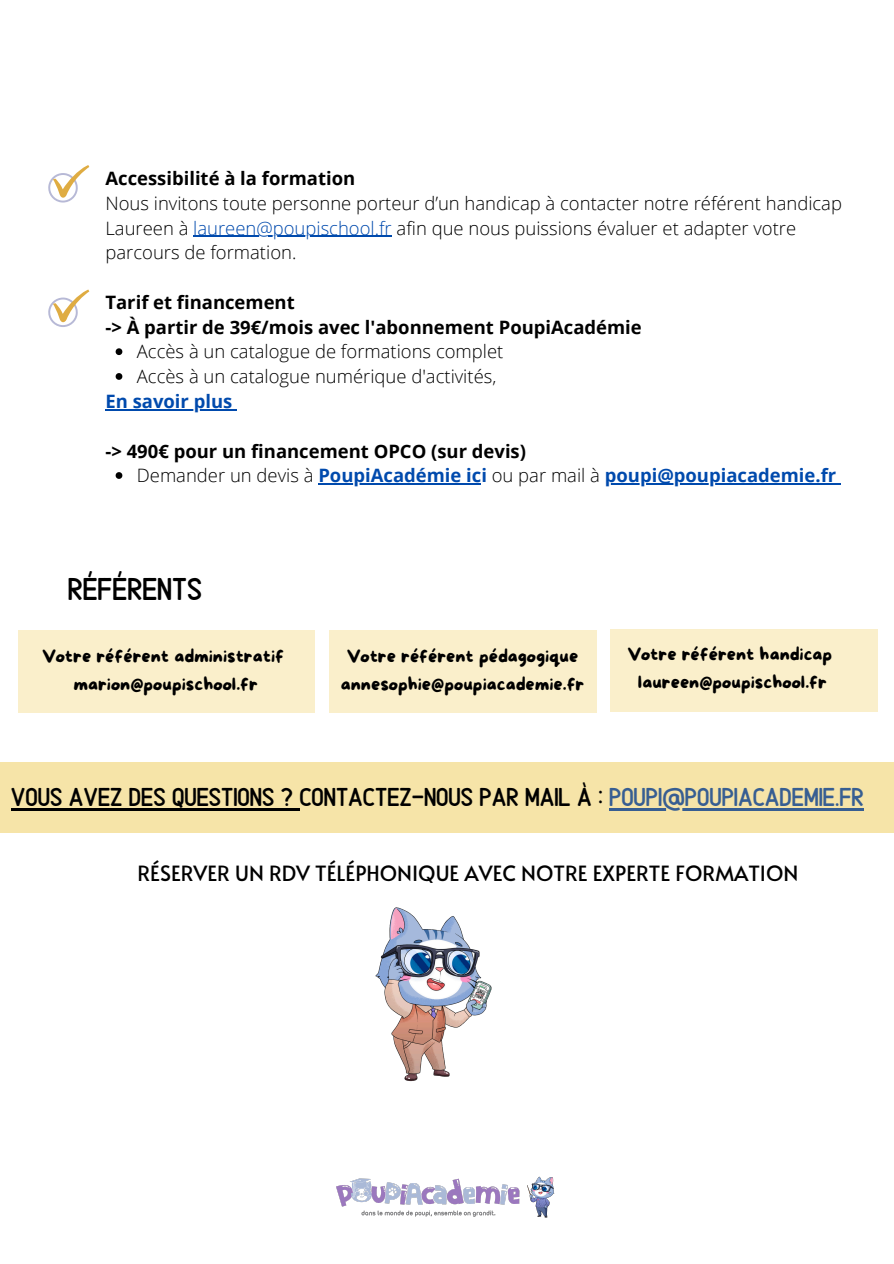
<style>
.page{position:relative;width:894px;height:1264px;background:#fff}
.page>*{position:absolute;margin:0;border:0;box-sizing:border-box;transform-origin:0 0}
.t1{font:31.5px "Alaska";color:#000}
.t2{font:25.8px "Alaska";color:#000}
.t3{font:21px "Alata";color:#000}
.t4{font:300 18.45px/24.8px "Open Sans";color:#000}
.t5{font:700 18.45px "Open Sans";color:#000}
.t6{font:700 18.45px "Open Sans";color:#004aad}
.t7{font:18px "More Sugar";color:#000}
.s1{color:#004aad}
.s2{font-weight:700}
.s3{font-weight:300;color:#000}
.s4{color:#375e92}
</style>
<div class="page">
<hr style="left:193px;top:236px;width:199px;height:1px;background:#004aad">
<svg style="left:116px;top:348px;width:6px;height:7px"></svg>
<svg style="left:116px;top:373px;width:6px;height:7px"></svg>
<hr style="left:105px;top:409px;width:127px;height:1px;background:#004aad">
<svg style="left:116px;top:472px;width:6px;height:7px"></svg>
<hr style="left:318px;top:483px;width:163px;height:1px;background:#004aad">
<hr style="left:604px;top:483px;width:232px;height:1px;background:#004aad">
<svg style="left:48px;top:165px;width:41px;height:37px"></svg>
<svg style="left:48px;top:289px;width:41px;height:38px"></svg>
<div style="left:18px;top:630px;width:297px;height:83px;background:#faefcb"></div>
<div style="left:329px;top:630px;width:267px;height:83px;background:#faefcb"></div>
<div style="left:609px;top:629px;width:268px;height:82px;background:#faefcb"></div>
<img style="left:336px;top:1176px;width:219px;height:42px">
<div style="left:0;top:762px;width:893px;height:71px;background:#f6e4a8"></div>
<img style="left:375px;top:907px;width:117px;height:175px">
<hr style="left:11px;top:808px;width:288px;height:2px;background:#000">
<hr style="left:609px;top:808px;width:254px;height:2px;background:#375e92">
<p class="t5" style="left:105px;top:165px;width:251px">Accessibilité à la formation</p>
<p class="t4" style="left:105px;top:190px;width:737px">Nous invitons toute personne porteur d’un handicap à contacter notre référent handicap<br>Laureen à <span class="s1">laureen@poupischool.fr</span> afin que nous puissions évaluer et adapter votre</p>
<p class="t4" style="left:105px;top:240px;width:192px">parcours de formation.</p>
<p class="t5" style="left:105px;top:289px;width:191px">Tarif et financement</p>
<p class="t4" style="left:137px;top:314px;width:506px;text-indent:-31px"><span class="s2">-&gt; À partir de 39€/mois avec l'abonnement PoupiAcadémie<br></span>Accès à un catalogue de formations complet<br>Accès à un catalogue numérique d'activités,</p>
<p class="t6" style="left:105px;top:388px;width:128px">En savoir plus</p>
<p class="t5" style="left:105px;top:438px;width:422px">-&gt; 490€ pour un financement OPCO (sur devis)</p>
<h4 class="t6" style="left:137px;top:462px;width:700px"><span class="s3">Demander un devis à</span> PoupiAcadémie ici <span class="s3">ou par mail à</span> poupi@poupiacademie.fr</h4>
<h1 class="t1" style="left:68px;top:565px;width:136px">RÉFÉRENTS</h1>
<p class="t7" style="left:42px;top:646px;width:243px">Votre référent administratif</p>
<p class="t7" style="left:73px;top:674px;width:186px">marion@poupischool.fr</p>
<p class="t7" style="left:347px;top:646px;width:233px">Votre référent pédagogique</p>
<p class="t7" style="left:341px;top:674px;width:245px">annesophie@poupiacademie.fr</p>
<p class="t7" style="left:627px;top:644px;width:206px">Votre référent handicap</p>
<p class="t7" style="left:637px;top:673px;width:190px">laureen@poupischool.fr</p>
<h2 class="t2" style="left:11px;top:777px;width:854px">VOUS AVEZ DES QUESTIONS ? CONTACTEZ-NOUS PAR MAIL À : <span class="s4">POUPI@POUPIACADEMIE.FR</span></h2>
<p class="t3" style="left:137px;top:858px;width:662px">RÉSERVER UN RDV TÉLÉPHONIQUE AVEC NOTRE EXPERTE FORMATION</p>
</div>
